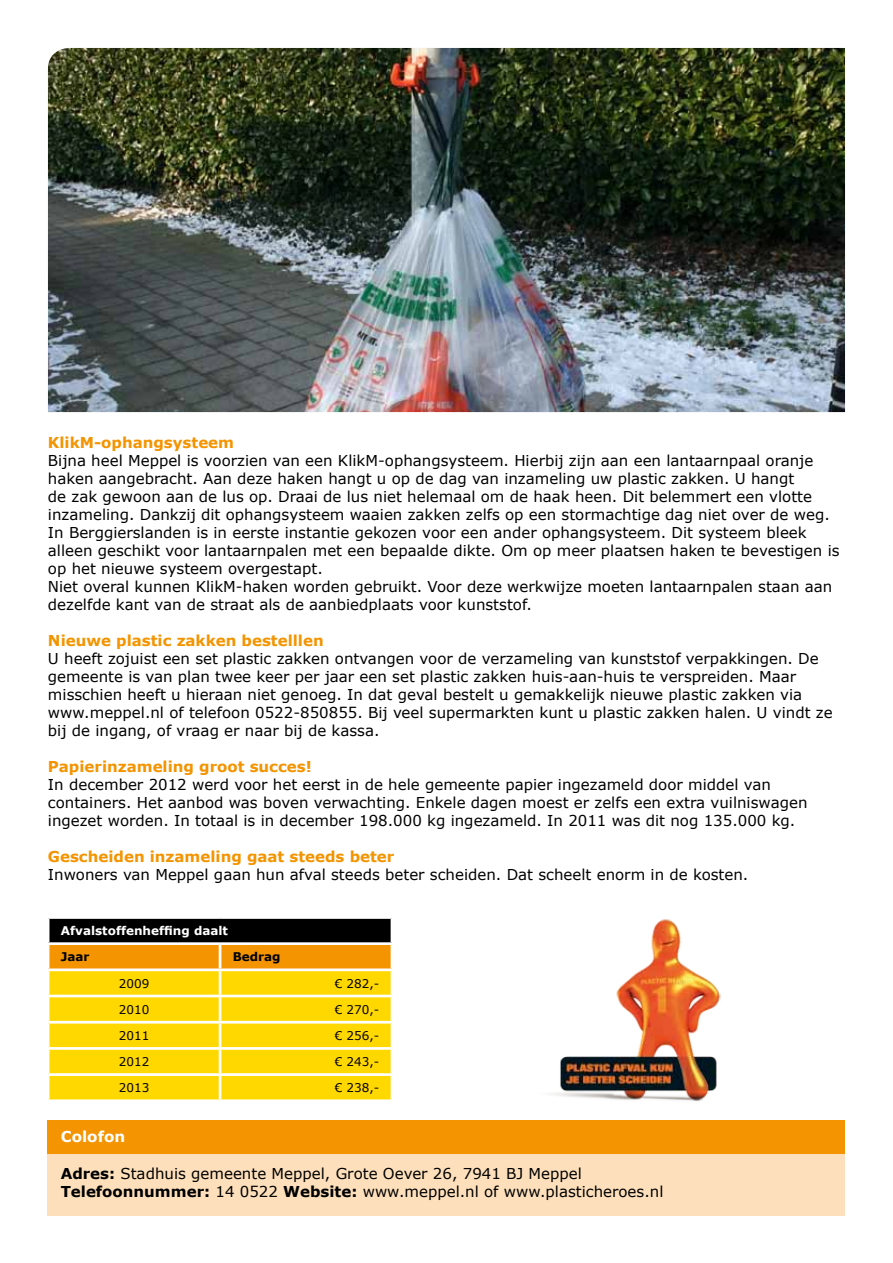
<style>
.page{position:relative;width:893px;height:1263px;background:#fff}
.page>*{position:absolute;margin:0;border:0;box-sizing:border-box;transform-origin:0 0}
.t1{font:15px/18px "Verdana";color:#000}
.t2{font:700 15px "Verdana";color:#f39400}
.t3{font:700 15px "Verdana";color:#fff}
.t4{font:12px "Verdana";color:#000}
.t5{font:700 12px "Verdana";color:#fff}
.t6{font:700 12px "Verdana";color:#000}
.s1{font-weight:700}
</style>
<div class="page">
<img style="left:48px;top:48px;width:797px;height:364px">
<div style="left:48px;top:917px;width:344px;height:27px;background:#000"></div>
<svg style="left:49px;top:945px;width:342px;height:154px;background:#fdcd04"></svg>
<hr style="left:47px;top:916px;width:173px;height:3px;background:#fff">
<hr style="left:47px;top:919px;width:2px;height:23px;background:#fff">
<hr style="left:220px;top:916px;width:173px;height:3px;background:#fff">
<hr style="left:391px;top:919px;width:2px;height:23px;background:#fff">
<hr style="left:47px;top:942px;width:173px;height:3px;background:#fff">
<hr style="left:220px;top:942px;width:173px;height:3px;background:#fff">
<hr style="left:219px;top:945px;width:2px;height:23px;background:#fff">
<hr style="left:219px;top:971px;width:2px;height:24px;background:#fff">
<hr style="left:47px;top:995px;width:173px;height:2px;background:#fff">
<hr style="left:220px;top:995px;width:173px;height:2px;background:#fff">
<hr style="left:219px;top:997px;width:2px;height:24px;background:#fff">
<hr style="left:47px;top:1021px;width:173px;height:2px;background:#fff">
<hr style="left:220px;top:1021px;width:173px;height:2px;background:#fff">
<hr style="left:219px;top:1023px;width:2px;height:24px;background:#fff">
<hr style="left:47px;top:1047px;width:173px;height:3px;background:#fff">
<hr style="left:220px;top:1047px;width:173px;height:3px;background:#fff">
<hr style="left:219px;top:1050px;width:2px;height:23px;background:#fff">
<hr style="left:47px;top:1073px;width:173px;height:3px;background:#fff">
<hr style="left:220px;top:1073px;width:173px;height:3px;background:#fff">
<hr style="left:219px;top:1076px;width:2px;height:23px;background:#fff">
<hr style="left:47px;top:968px;width:173px;height:3px;background:#fff">
<hr style="left:220px;top:968px;width:173px;height:3px;background:#fff">
<div style="left:48px;top:1143px;width:797px;height:72px;background:#fde0bb"></div>
<div style="left:48px;top:1120px;width:797px;height:33px;background:#f39400"></div>
<img style="left:553px;top:919px;width:168px;height:182px">
<p class="t2" style="left:48px;top:433px;width:188px">KlikM-ophangsysteem</p>
<p class="t1" style="left:48px;top:451px;width:793px">Bijna heel Meppel is voorzien van een KlikM-ophangsysteem. Hierbij zijn aan een lantaarnpaal oranje haken aangebracht. Aan deze haken hangt u op de dag van inzameling uw plastic zakken. U hangt<br>de zak gewoon aan de lus op. Draai de lus niet helemaal om de haak heen. Dit belemmert een vlotte inzameling. Dankzij dit ophangsysteem waaien zakken zelfs op een stormachtige dag niet over de weg.<br>In Berggierslanden is in eerste instantie gekozen voor een ander ophangsysteem. Dit systeem bleek alleen geschikt voor lantaarnpalen met een bepaalde dikte. Om op meer plaatsen haken te bevestigen is op het nieuwe systeem overgestapt.<br>Niet overal kunnen KlikM-haken worden gebruikt. Voor deze werkwijze moeten lantaarnpalen staan aan dezelfde kant van de straat als de aanbiedplaats voor kunststof.</p>
<p class="t2" style="left:48px;top:631px;width:277px">Nieuwe plastic zakken bestelllen</p>
<p class="t1" style="left:48px;top:649px;width:786px">U heeft zojuist een set plastic zakken ontvangen voor de verzameling van kunststof verpakkingen. De gemeente is van plan twee keer per jaar een set plastic zakken huis-aan-huis te verspreiden. Maar misschien heeft u hieraan niet genoeg. In dat geval bestelt u gemakkelijk nieuwe plastic zakken via www.meppel.nl of telefoon 0522-850855. Bij veel supermarkten kunt u plastic zakken halen. U vindt ze bij de ingang, of vraag er naar bij de kassa.</p>
<p class="t2" style="left:48px;top:757px;width:265px">Papierinzameling groot succes!</p>
<p class="t1" style="left:48px;top:775px;width:761px">In december 2012 werd voor het eerst in de hele gemeente papier ingezameld door middel van containers. Het aanbod was boven verwachting. Enkele dagen moest er zelfs een extra vuilniswagen ingezet worden. In totaal is in december 198.000 kg ingezameld. In 2011 was dit nog 135.000 kg.</p>
<p class="t2" style="left:48px;top:847px;width:348px">Gescheiden inzameling gaat steeds beter</p>
<p class="t1" style="left:48px;top:865px;width:702px">Inwoners van Meppel gaan hun afval steeds beter scheiden. Dat scheelt enorm in de kosten.</p>
<p class="t5" style="left:61px;top:923px;width:169px">Afvalstoffenheffing daalt</p>
<p class="t6" style="left:61px;top:949px;width:30px">Jaar</p>
<p class="t6" style="left:233px;top:949px;width:49px">Bedrag</p>
<p class="t4" style="left:119px;top:975px;width:32px">2009</p>
<p class="t4" style="left:335px;top:975px;width:46px">€ 282,-</p>
<p class="t4" style="left:119px;top:1002px;width:32px">2010</p>
<p class="t4" style="left:335px;top:1002px;width:46px">€ 270,-</p>
<p class="t4" style="left:119px;top:1028px;width:32px">2011</p>
<p class="t4" style="left:335px;top:1028px;width:46px">€ 256,-</p>
<p class="t4" style="left:119px;top:1054px;width:32px">2012</p>
<p class="t4" style="left:335px;top:1054px;width:46px">€ 243,-</p>
<p class="t4" style="left:119px;top:1080px;width:32px">2013</p>
<p class="t4" style="left:335px;top:1080px;width:46px">€ 238,-</p>
<p class="t3" style="left:61px;top:1127px;width:66px">Colofon</p>
<p class="t1" style="left:61px;top:1164px;width:604px"><span class="s1">Adres:</span> Stadhuis gemeente Meppel, Grote Oever 26, 7941 BJ Meppel<br><span class="s1">Telefoonnummer:</span> 14 0522 <span class="s1">Website:</span> www.meppel.nl of www.plasticheroes.nl</p>
</div>
